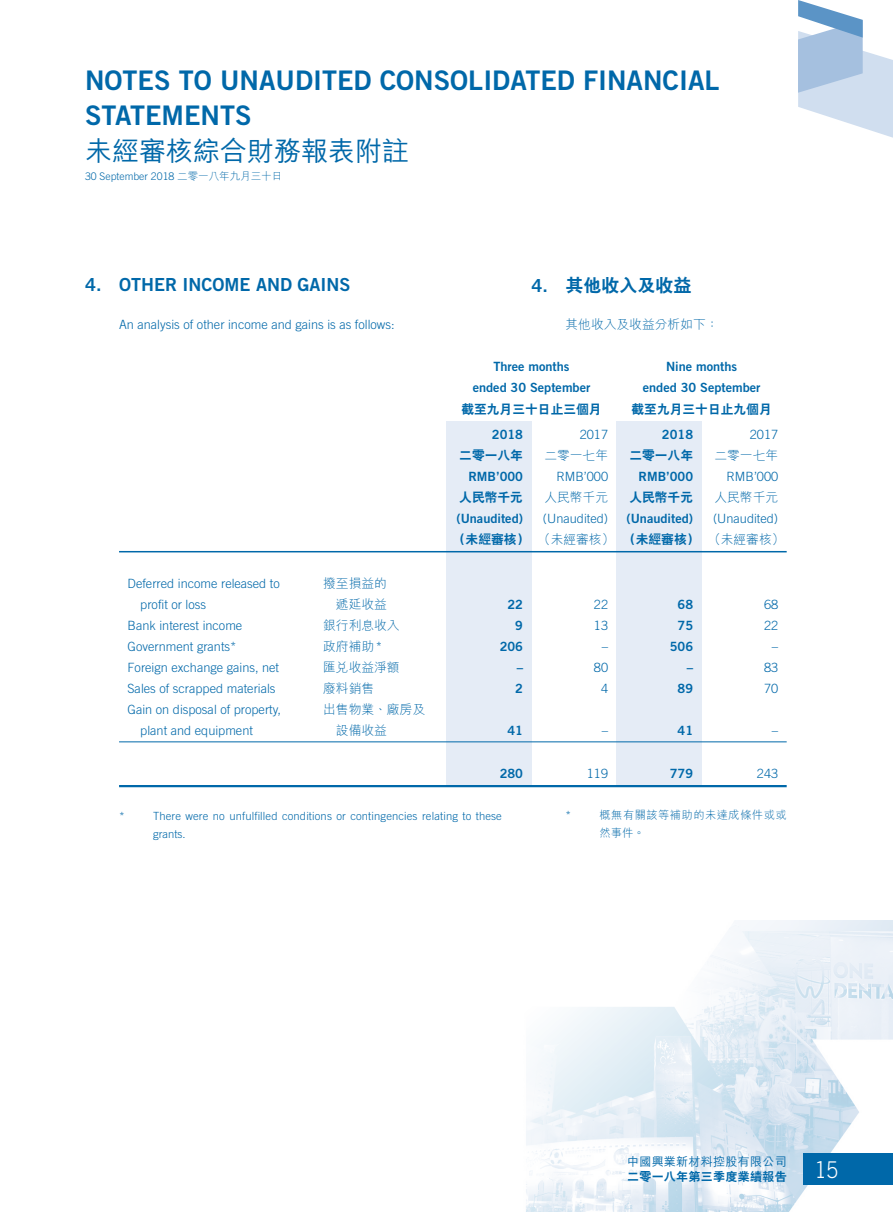
<style>
.page{position:relative;width:893px;height:1212px;background:#fff}
.page>*{position:absolute;margin:0;border:0;box-sizing:border-box;transform-origin:0 0}
.t1{font:27px/34.5px "Trade Gothic LT Std Bd 2";color:#0068a9}
.t2{font:500 27px "M Hei HK";color:#0068a9}
.Subhead_1{font:18px "Trade Gothic LT Std Bd 2";color:#0068a9}
.副標題1{font:800 18px "C Hei 2 HK";color:#0068a9}
.Table_4_Colume{font:300 12.75px "Trade Gothic LT Std";color:#0068a9}
.Table_4_Colume-2{font:12.75px "Trade Gothic LT Std Bd 2";color:#0068a9}
.Table_4_Colume-3{font:800 12.75px "C Hei 2 HK";color:#0068a9}
.Table_4_Colume-4{font:300 12.75px "M Hei HK";color:#0068a9}
.Body_Text{font:300 12.75px "Trade Gothic LT Std";color:#0068a9}
.內文{font:300 12.75px "M Hei HK";color:#0068a9}
.t3{font:800 12px "C Hei 2 HK";letter-spacing:.025em;color:#0068a9}
.t4{font:500 12px "M Hei HK";letter-spacing:.025em;color:#0068a9}
.附註{font:300 11.25px/18px "Trade Gothic LT Std";letter-spacing:.01em;color:#0068a9}
.附註-2{font:300 11.25px/18px "M Hei HK";letter-spacing:.04em;color:#0068a9}
.t5{font:300 10.5px "Trade Gothic LT Std";color:#0068a9}
.s1{font-family:"M Hei HK"}
.s2{font-family:"Trade Gothic LT Std Bd 2";font-weight:400}
.s3{font-family:"M Hei HK";font-weight:300}
.s4{font-family:"Trade Gothic LT Std"}
</style>
<div class="page">
<img style="left:526px;top:920px;width:367px;height:292px">
<svg style="left:798px;top:0;width:95px;height:138px"></svg>
<div style="left:804px;top:1153px;width:89px;height:31px;background:#0068a9"></div>
<div style="left:446px;top:421px;width:85px;height:365px;background:#e5ecf6"></div>
<div style="left:617px;top:421px;width:85px;height:365px;background:#e5ecf6"></div>
<hr style="left:119px;top:551px;width:668px;height:1px;background:#0068a9">
<hr style="left:119px;top:741px;width:668px;height:1px;background:#0068a9">
<hr style="left:119px;top:785px;width:668px;height:2px;background:#0068a9">
<h1 class="t1" style="left:85px;top:63px;width:636px">NOTES TO UNAUDITED CONSOLIDATED FINANCIAL<br>STATEMENTS</h1>
<h1 class="t2" style="left:85px;top:132px;width:325px">未經審核綜合財務報表附註</h1>
<p class="t5" style="left:85px;top:170px;width:199px">30 September 2018 <span class="s1">二零一八年九月三十日</span></p>
<p class="Subhead_1" style="left:85px;top:274px;width:267px">4. OTHER INCOME AND GAINS</p>
<p class="Body_Text" style="left:119px;top:317px;width:277px">An analysis of other income and gains is as follows:</p>
<p class="副標題1" style="left:531px;top:276px;width:162px"><span class="s2">4.</span> 其他收入及收益</p>
<p class="內文" style="left:566px;top:318px;width:154px">其他收入及收益分析如下：</p>
<p class="Table_4_Colume-2" style="left:493px;top:359px;width:78px">Three months</p>
<p class="Table_4_Colume-2" style="left:666px;top:359px;width:73px">Nine months</p>
<p class="Table_4_Colume-2" style="left:473px;top:380px;width:119px">ended 30 September</p>
<p class="Table_4_Colume-2" style="left:643px;top:380px;width:119px">ended 30 September</p>
<p class="Table_4_Colume-3" style="left:461px;top:403px;width:142px">截至九月三十日止三個月</p>
<p class="Table_4_Colume-3" style="left:631px;top:403px;width:142px">截至九月三十日止九個月</p>
<p class="Table_4_Colume-2" style="left:492px;top:427px;width:33px">2018</p>
<p class="Table_4_Colume" style="left:580px;top:427px;width:30px">2017</p>
<p class="Table_4_Colume-2" style="left:662px;top:427px;width:33px">2018</p>
<p class="Table_4_Colume" style="left:750px;top:427px;width:30px">2017</p>
<p class="Table_4_Colume-3" style="left:459px;top:449px;width:65px">二零一八年</p>
<p class="Table_4_Colume-4" style="left:544px;top:449px;width:65px">二零一七年</p>
<p class="Table_4_Colume-3" style="left:629px;top:449px;width:65px">二零一八年</p>
<p class="Table_4_Colume-4" style="left:714px;top:449px;width:65px">二零一七年</p>
<p class="Table_4_Colume-2" style="left:468px;top:469px;width:56px">RMB’000</p>
<p class="Table_4_Colume" style="left:556px;top:469px;width:53px">RMB’000</p>
<p class="Table_4_Colume-2" style="left:639px;top:469px;width:56px">RMB’000</p>
<p class="Table_4_Colume" style="left:726px;top:469px;width:53px">RMB’000</p>
<p class="Table_4_Colume-3" style="left:459px;top:491px;width:65px">人民幣千元</p>
<p class="Table_4_Colume-4" style="left:544px;top:491px;width:65px">人民幣千元</p>
<p class="Table_4_Colume-3" style="left:629px;top:491px;width:65px">人民幣千元</p>
<p class="Table_4_Colume-4" style="left:714px;top:491px;width:65px">人民幣千元</p>
<p class="Table_4_Colume-2" style="left:456px;top:511px;width:68px">(Unaudited)</p>
<p class="Table_4_Colume" style="left:543px;top:511px;width:67px">(Unaudited)</p>
<p class="Table_4_Colume-2" style="left:626px;top:511px;width:68px">(Unaudited)</p>
<p class="Table_4_Colume" style="left:713px;top:511px;width:67px">(Unaudited)</p>
<p class="Table_4_Colume-3" style="left:453px;top:533px;width:333px">（未經審核） <span class="s3">（未經審核）</span> （未經審核） <span class="s3">（未經審核）</span></p>
<p class="Table_4_Colume" style="left:128px;top:575px;width:154px">Deferred income released to</p>
<p class="Table_4_Colume-4" style="left:323px;top:576px;width:65px">撥至損益的</p>
<p class="Table_4_Colume" style="left:140px;top:596px;width:67px">profit or loss</p>
<p class="Table_4_Colume-4" style="left:336px;top:597px;width:52px">遞延收益</p>
<p class="Table_4_Colume-2" style="left:507px;top:596px;width:17px">22</p>
<p class="Table_4_Colume" style="left:594px;top:596px;width:16px">22</p>
<p class="Table_4_Colume-2" style="left:677px;top:596px;width:17px">68</p>
<p class="Table_4_Colume" style="left:764px;top:596px;width:16px">68</p>
<p class="Table_4_Colume" style="left:128px;top:617px;width:116px">Bank interest income</p>
<p class="Table_4_Colume-4" style="left:323px;top:618px;width:78px">銀行利息收入</p>
<p class="Table_4_Colume-2" style="left:515px;top:617px;width:9px">9</p>
<p class="Table_4_Colume" style="left:594px;top:617px;width:16px">13</p>
<p class="Table_4_Colume-2" style="left:677px;top:617px;width:17px">75</p>
<p class="Table_4_Colume" style="left:764px;top:617px;width:16px">22</p>
<p class="Table_4_Colume" style="left:128px;top:638px;width:111px">Government grants*</p>
<p class="Table_4_Colume-4" style="left:323px;top:639px;width:60px">政府補助<span class="s4">*</span></p>
<p class="Table_4_Colume-2" style="left:500px;top:638px;width:25px">206</p>
<p class="Table_4_Colume" style="left:602px;top:638px;width:8px">–</p>
<p class="Table_4_Colume-2" style="left:670px;top:638px;width:25px">506</p>
<p class="Table_4_Colume" style="left:772px;top:638px;width:8px">–</p>
<p class="Table_4_Colume" style="left:128px;top:659px;width:153px">Foreign exchange gains, net</p>
<p class="Table_4_Colume-4" style="left:323px;top:660px;width:78px">匯兌收益淨額</p>
<p class="Table_4_Colume-2" style="left:517px;top:659px;width:8px">–</p>
<p class="Table_4_Colume" style="left:594px;top:659px;width:16px">80</p>
<p class="Table_4_Colume-2" style="left:687px;top:659px;width:8px">–</p>
<p class="Table_4_Colume" style="left:764px;top:659px;width:16px">83</p>
<p class="Table_4_Colume" style="left:128px;top:680px;width:150px">Sales of scrapped materials</p>
<p class="Table_4_Colume-4" style="left:323px;top:681px;width:52px">廢料銷售</p>
<p class="Table_4_Colume-2" style="left:515px;top:680px;width:9px">2</p>
<p class="Table_4_Colume" style="left:601px;top:680px;width:9px">4</p>
<p class="Table_4_Colume-2" style="left:677px;top:680px;width:17px">89</p>
<p class="Table_4_Colume" style="left:764px;top:680px;width:16px">70</p>
<p class="Table_4_Colume" style="left:128px;top:701px;width:155px">Gain on disposal of property,</p>
<p class="Table_4_Colume-4" style="left:323px;top:702px;width:103px">出售物業、廠房及</p>
<p class="Table_4_Colume" style="left:140px;top:722px;width:114px">plant and equipment</p>
<p class="Table_4_Colume-4" style="left:336px;top:723px;width:52px">設備收益</p>
<p class="Table_4_Colume-2" style="left:507px;top:722px;width:17px">41</p>
<p class="Table_4_Colume" style="left:602px;top:722px;width:8px">–</p>
<p class="Table_4_Colume-2" style="left:677px;top:722px;width:17px">41</p>
<p class="Table_4_Colume" style="left:772px;top:722px;width:8px">–</p>
<p class="Table_4_Colume-2" style="left:500px;top:766px;width:25px">280</p>
<p class="Table_4_Colume" style="left:587px;top:766px;width:23px">119</p>
<p class="Table_4_Colume-2" style="left:670px;top:766px;width:25px">779</p>
<p class="Table_4_Colume" style="left:757px;top:766px;width:23px">243</p>
<p class="附註" style="left:119px;top:806px;width:7px">*</p>
<p class="附註" style="left:153px;top:806px;width:350px">There were no unfulfilled conditions or contingencies relating to these grants.</p>
<p class="附註" style="left:566px;top:806px;width:7px">*</p>
<p class="附註-2" style="left:600px;top:806px;width:189px">概無有關該等補助的未達成條件或或然事件。</p>
<p class="t4" style="left:627px;top:1153px;width:161px">中國興業新材料控股有限公司</p>
<p class="t3" style="left:627px;top:1170px;width:213px">二零一八年第三季度業績報告 <sup>15</sup></p>
</div>
